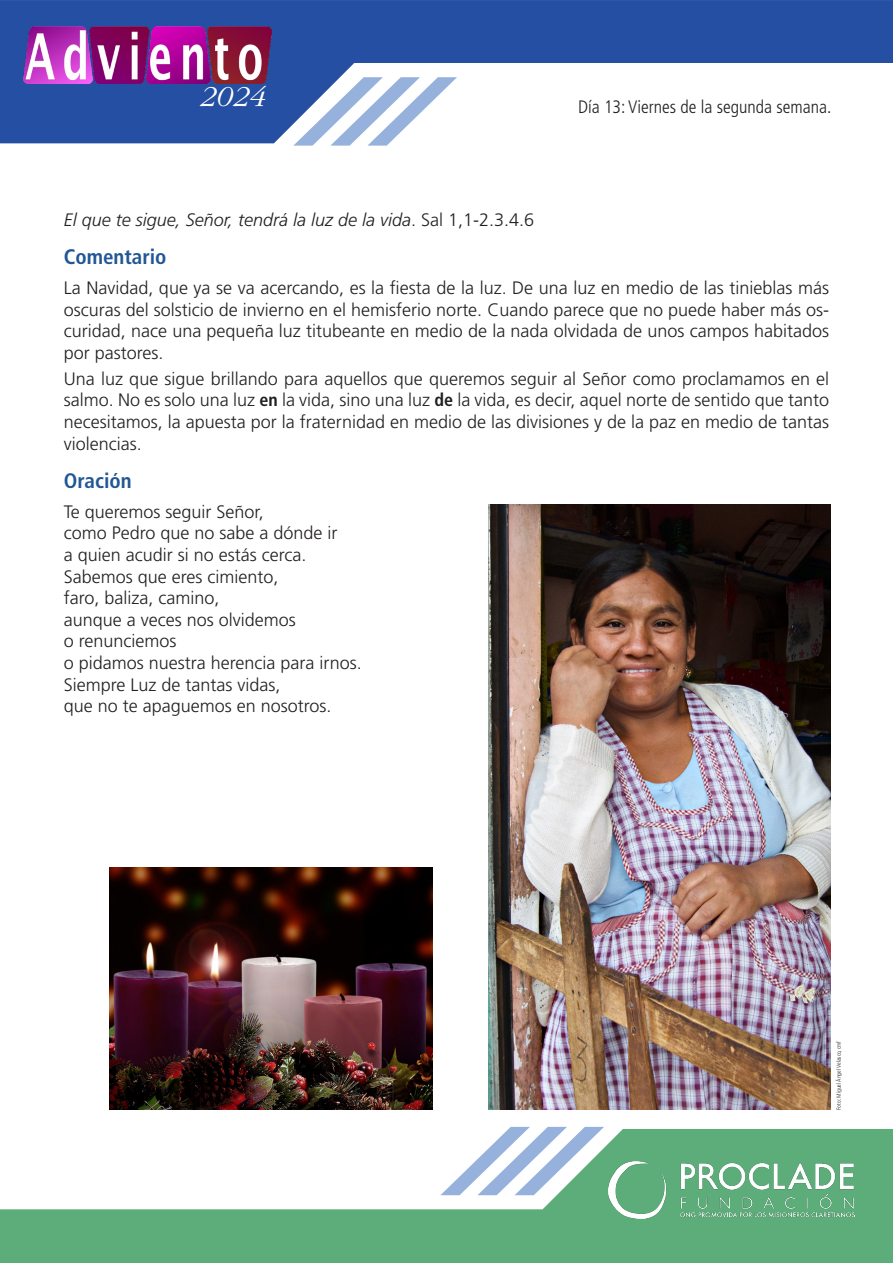
<style>
.page{position:relative;width:893px;height:1263px;background:#fff}
.page>*{position:absolute;margin:0;border:0;box-sizing:border-box;transform-origin:0 0}
.t1{font:italic 300 30px "ITC Garamond Std";color:#fff}
.Título{font:700 condensed 21px "Frutiger LT Std";color:#215794}
.t2{font:300 18px/21.6px "Frutiger LT Std";color:#231f20;text-align:justify}
.t3{font:italic 300 18px "Frutiger LT Std";color:#231f20}
.Día_1{font:300 condensed 18px "Frutiger LT Std";color:#231f20}
.t4{font:300 condensed 6px "Frutiger LT Std";color:#231f20}
.s1{font-style:normal}
.s2{font-weight:700;font-stretch:condensed}
</style>
<div class="page">
<svg style="left:0;top:0;width:893px;height:143px;fill:#254fa2"></svg>
<svg style="left:0;top:1129px;width:893px;height:134px;fill:#5dad7a"></svg>
<svg style="left:440px;top:1127px;width:164px;height:68px"></svg>
<svg style="left:293px;top:77px;width:164px;height:69px"></svg>
<img style="left:608px;top:1161px;width:247px;height:57px">
<img style="left:23px;top:26px;width:248px;height:58px">
<img style="left:488px;top:505px;width:343px;height:605px">
<img style="left:110px;top:867px;width:323px;height:243px">
<h1 class="t1" style="left:200px;top:80px;width:67px">2024</h1>
<p class="Día_1" style="left:578px;top:97px;width:255px">Día 13: Viernes de la segunda semana.</p>
<p class="t3" style="left:64px;top:210px;width:472px">El que te sigue, Señor, tendrá la luz de la vida<span class="s1">. Sal 1,1-2.3.4.6</span></p>
<p class="Título" style="left:64px;top:244px;width:104px">Comentario</p>
<p class="t2" style="left:64px;top:277px;width:767px">La Navidad, que ya se va acercando, es la fiesta de la luz. De una luz en medio de las tinieblas más oscuras del solsticio de invierno en el hemisferio norte. Cuando parece que no puede haber más os&shy;curidad, nace una pequeña luz titubeante en medio de la nada olvidada de unos campos habitados por pastores.</p>
<p class="t2" style="left:64px;top:368px;width:767px">Una luz que sigue brillando para aquellos que queremos seguir al Señor como proclamamos en el salmo. No es solo una luz <span class="s2">en</span> la vida, sino una luz <span class="s2">de</span> la vida, es decir, aquel norte de sentido que tanto necesitamos, la apuesta por la fraternidad en medio de las divisiones y de la paz en medio de tantas violencias.</p>
<p class="Título" style="left:64px;top:468px;width:69px">Oración</p>
<p class="t2" style="left:64px;top:501px;width:202px">Te queremos seguir Señor,</p>
<p class="t2" style="left:64px;top:523px;width:275px">como Pedro que no sabe a dónde ir</p>
<p class="t2" style="left:64px;top:544px;width:244px">a quien acudir si no estás cerca.</p>
<p class="t2" style="left:64px;top:566px;width:216px">Sabemos que eres cimiento,</p>
<p class="t2" style="left:64px;top:587px;width:157px">faro, baliza, camino,</p>
<p class="t2" style="left:64px;top:609px;width:234px">aunque a veces nos olvidemos</p>
<p class="t2" style="left:64px;top:631px;width:114px">o renunciemos</p>
<p class="t2" style="left:64px;top:652px;width:300px">o pidamos nuestra herencia para irnos.</p>
<p class="t2" style="left:64px;top:674px;width:218px">Siempre Luz de tantas vidas,</p>
<p class="t2" style="left:64px;top:695px;width:269px">que no te apaguemos en nosotros.</p>
<p class="t4" style="left:835px;top:1110px;width:70px;rotate:-90deg">Foto: Miguel Ángel Velasco, cmf</p>
</div>
